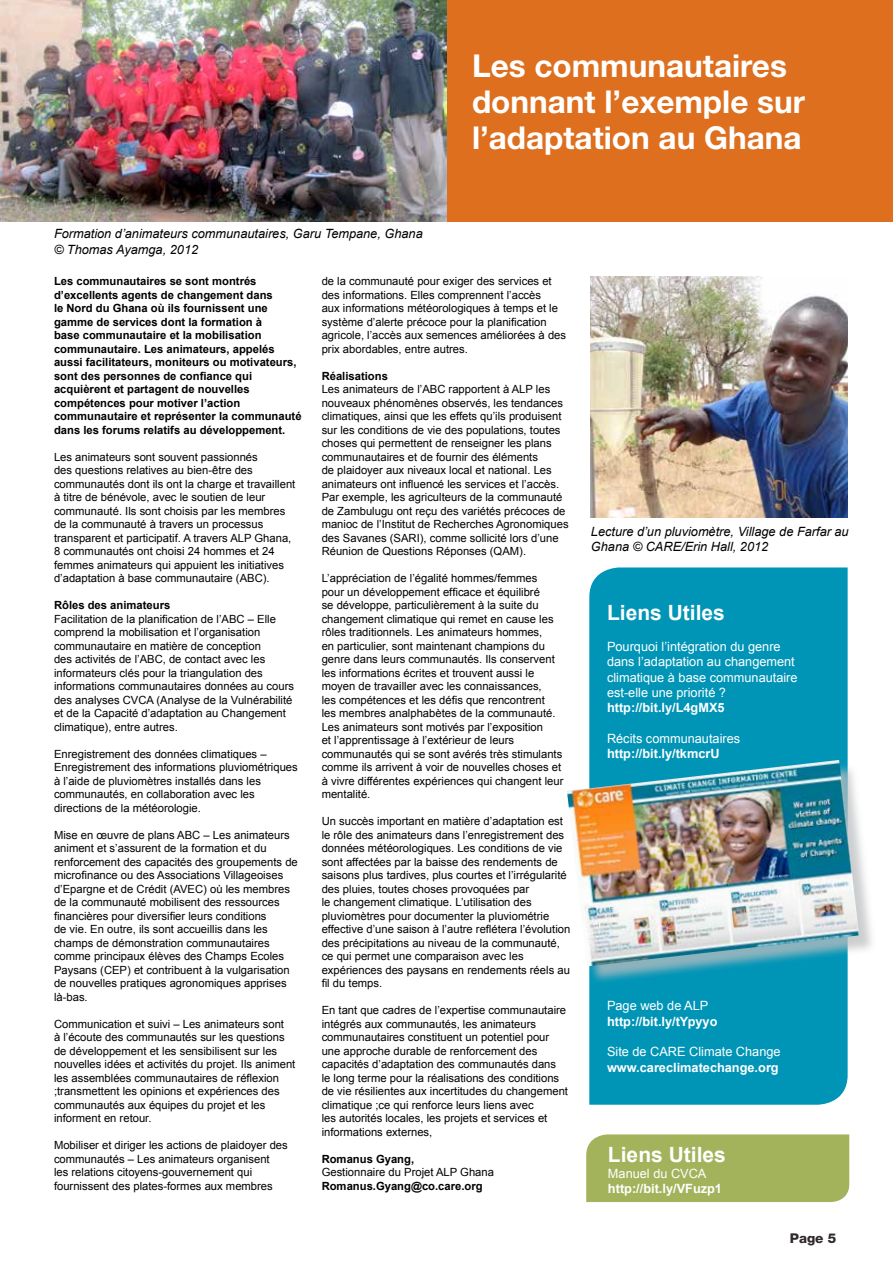
<style>
.page{position:relative;width:893px;height:1263px;background:#fff}
.page>*{position:absolute;margin:0;border:0;box-sizing:border-box;transform-origin:0 0}
.t1{font:700 31.5px/36px "Helvetica Neue LT Std";color:#fff}
.t2{font:700 21px "Arial";color:#fff}
.t3{font:800 13.5px "Helvetica Neue LT Std";color:#2f2a2b}
.t4{font:12.75px/15.3px "Arial";color:#fff}
.t5{font:italic 12.75px/15.8px "Arial";color:#000}
.t6{font:700 12.75px "Arial";color:#fff}
.t7{font:11.25px/13.5px "Arial";color:#000}
.t8{font:700 11.25px/13.5px "Arial";color:#000}
</style>
<div class="page">
<div style="left:589px;top:567px;width:259px;height:538px;background:#0095b7"></div>
<div style="left:570px;top:763px;width:307px;height:222px;background:#bcbec0;opacity:.75"></div>
<img style="left:567px;top:760px;width:292px;height:206px">
<div style="left:0;top:0;width:893px;height:222px;background:#de6f1e"></div>
<div style="left:586px;top:1134px;width:263px;height:68px;background:#a3b35c"></div>
<img style="left:0;top:0;width:446px;height:222px">
<img style="left:591px;top:276px;width:257px;height:241px">
<p class="t5" style="left:54px;top:226px;width:370px">Formation d’animateurs communautaires, Garu Tempane, Ghana © Thomas Ayamga, 2012</p>
<h1 class="t1" style="left:472px;top:47px;width:335px">Les communautaires donnant l’exemple sur l’adaptation au Ghana</h1>
<p class="t8" style="left:54px;top:275px;width:249px">Les communautaires se sont montrés d’excellents agents de changement dans<br>le Nord du Ghana où ils fournissent une gamme de services dont la formation à<br>base communautaire et la mobilisation communautaire. Les animateurs, appelés aussi facilitateurs, moniteurs ou motivateurs, sont des personnes de confiance qui acquièrent et partagent de nouvelles compétences pour motiver l’action communautaire et représenter la communauté dans les forums relatifs au développement.</p>
<p class="t7" style="left:54px;top:450px;width:243px">Les animateurs sont souvent passionnés<br>des questions relatives au bien-être des communautés dont ils ont la charge et travaillent à titre de bénévole, avec le soutien de leur communauté. Ils sont choisis par les membres de la communauté à travers un processus transparent et participatif. A travers ALP Ghana, 8 communautés ont choisi 24 hommes et 24 femmes animateurs qui appuient les initiatives d’adaptation à base communautaire (ABC).</p>
<p class="t8" style="left:54px;top:599px;width:118px">Rôles des animateurs</p>
<p class="t7" style="left:54px;top:612px;width:242px">Facilitation de la planification de l’ABC – Elle comprend la mobilisation et l’organisation communautaire en matière de conception<br>des activités de l’ABC, de contact avec les informateurs clés pour la triangulation des informations communautaires données au cours des analyses CVCA (Analyse de la Vulnérabilité et de la Capacité d’adaptation au Changement climatique), entre autres.</p>
<p class="t7" style="left:54px;top:747px;width:245px">Enregistrement des données climatiques – Enregistrement des informations pluviométriques à l’aide de pluviomètres installés dans les communautés, en collaboration avec les directions de la météorologie.</p>
<p class="t7" style="left:54px;top:828px;width:245px">Mise en œuvre de plans ABC – Les animateurs animent et s’assurent de la formation et du renforcement des capacités des groupements de microfinance ou des Associations Villageoises d’Epargne et de Crédit (AVEC) où les membres de la communauté mobilisent des ressources financières pour diversifier leurs conditions<br>de vie. En outre, ils sont accueillis dans les champs de démonstration communautaires comme principaux élèves des Champs Ecoles Paysans (CEP) et contribuent à la vulgarisation de nouvelles pratiques agronomiques apprises là-bas.</p>
<p class="t7" style="left:54px;top:1017px;width:243px">Communication et suivi – Les animateurs sont<br>à l’écoute des communautés sur les questions de développement et les sensibilisent sur les nouvelles idées et activités du projet. Ils animent les assemblées communautaires de réflexion ;transmettent les opinions et expériences des communautés aux équipes du projet et les informent en retour.</p>
<p class="t7" style="left:54px;top:1139px;width:235px">Mobiliser et diriger les actions de plaidoyer des communautés – Les animateurs organisent<br>les relations citoyens-gouvernement qui fournissent des plates-formes aux membres</p>
<h2 class="t2" style="left:608px;top:1141px;width:119px">Liens Utiles</h2>
<p class="t7" style="left:322px;top:275px;width:246px">de la communauté pour exiger des services et des informations. Elles comprennent l’accès<br>aux informations météorologiques à temps et le système d’alerte précoce pour la planification agricole, l’accès aux semences améliorées à des prix abordables, entre autres.</p>
<p class="t8" style="left:322px;top:369px;width:68px">Réalisations</p>
<p class="t7" style="left:322px;top:383px;width:248px">Les animateurs de l’ABC rapportent à ALP les nouveaux phénomènes observés, les tendances climatiques, ainsi que les effets qu’ils produisent sur les conditions de vie des populations, toutes choses qui permettent de renseigner les plans communautaires et de fournir des éléments<br>de plaidoyer aux niveaux local et national. Les animateurs ont influencé les services et l’accès.<br>Par exemple, les agriculteurs de la communauté de Zambulugu ont reçu des variétés précoces de manioc de l’Institut de Recherches Agronomiques des Savanes (SARI), comme sollicité lors d’une Réunion de Questions Réponses (QAM).</p>
<p class="t7" style="left:322px;top:572px;width:243px">L’appréciation de l’égalité hommes/femmes<br>pour un développement efficace et équilibré<br>se développe, particulièrement à la suite du changement climatique qui remet en cause les rôles traditionnels. Les animateurs hommes,<br>en particulier, sont maintenant champions du genre dans leurs communautés. Ils conservent les informations écrites et trouvent aussi le moyen de travailler avec les connaissances,<br>les compétences et les défis que rencontrent<br>les membres analphabètes de la communauté.<br>Les animateurs sont motivés par l’exposition<br>et l’apprentissage à l’extérieur de leurs communautés qui se sont avérés très stimulants comme ils arrivent à voir de nouvelles choses et à vivre différentes expériences qui changent leur mentalité.</p>
<p class="t7" style="left:322px;top:815px;width:250px">Un succès important en matière d’adaptation est le rôle des animateurs dans l’enregistrement des données météorologiques. Les conditions de vie sont affectées par la baisse des rendements de saisons plus tardives, plus courtes et l’irrégularité des pluies, toutes choses provoquées par<br>le changement climatique. L’utilisation des pluviomètres pour documenter la pluviométrie effective d’une saison à l’autre reflétera l’évolution des précipitations au niveau de la communauté, ce qui permet une comparaison avec les expériences des paysans en rendements réels au fil du temps.</p>
<p class="t7" style="left:322px;top:1004px;width:248px">En tant que cadres de l’expertise communautaire intégrés aux communautés, les animateurs communautaires constituent un potentiel pour une approche durable de renforcement des capacités d’adaptation des communautés dans<br>le long terme pour la réalisations des conditions de vie résilientes aux incertitudes du changement climatique ;ce qui renforce leurs liens avec<br>les autorités locales, les projets et services et informations externes,</p>
<p class="t8" style="left:322px;top:1152px;width:94px">Romanus Gyang,</p>
<p class="t7" style="left:322px;top:1166px;width:174px">Gestionnaire du Projet ALP Ghana</p>
<p class="t8" style="left:322px;top:1179px;width:163px">Romanus.Gyang@co.care.org</p>
<p class="t5" style="left:591px;top:523px;width:259px">Lecture d’un pluviomètre, Village de Farfar au<br>Ghana © CARE/Erin Hall, 2012</p>
<h2 class="t2" style="left:607px;top:599px;width:119px">Liens Utiles</h2>
<p class="t4" style="left:607px;top:639px;width:192px">Pourquoi l’intégration du genre dans l’adaptation au changement climatique à base communautaire est-elle une priorité ?</p>
<p class="t6" style="left:607px;top:699px;width:119px">http://bit.ly/L4gMX5</p>
<p class="t4" style="left:607px;top:731px;width:135px">Récits communautaires</p>
<p class="t6" style="left:607px;top:745px;width:114px">http://bit.ly/tkmcrU</p>
<p class="t4" style="left:607px;top:998px;width:103px">Page web de ALP</p>
<p class="t6" style="left:607px;top:1013px;width:112px">http://bit.ly/tYpyyo</p>
<p class="t4" style="left:607px;top:1044px;width:175px">Site de CARE Climate Change</p>
<p class="t6" style="left:607px;top:1059px;width:173px">www.careclimatechange.org</p>
<p class="t4" style="left:608px;top:1166px;width:100px">Manuel du CVCA</p>
<p class="t6" style="left:608px;top:1180px;width:116px">http://bit.ly/VFuzp1</p>
<p class="t3" style="left:790px;top:1230px;width:48px">Page 5</p>
</div>
